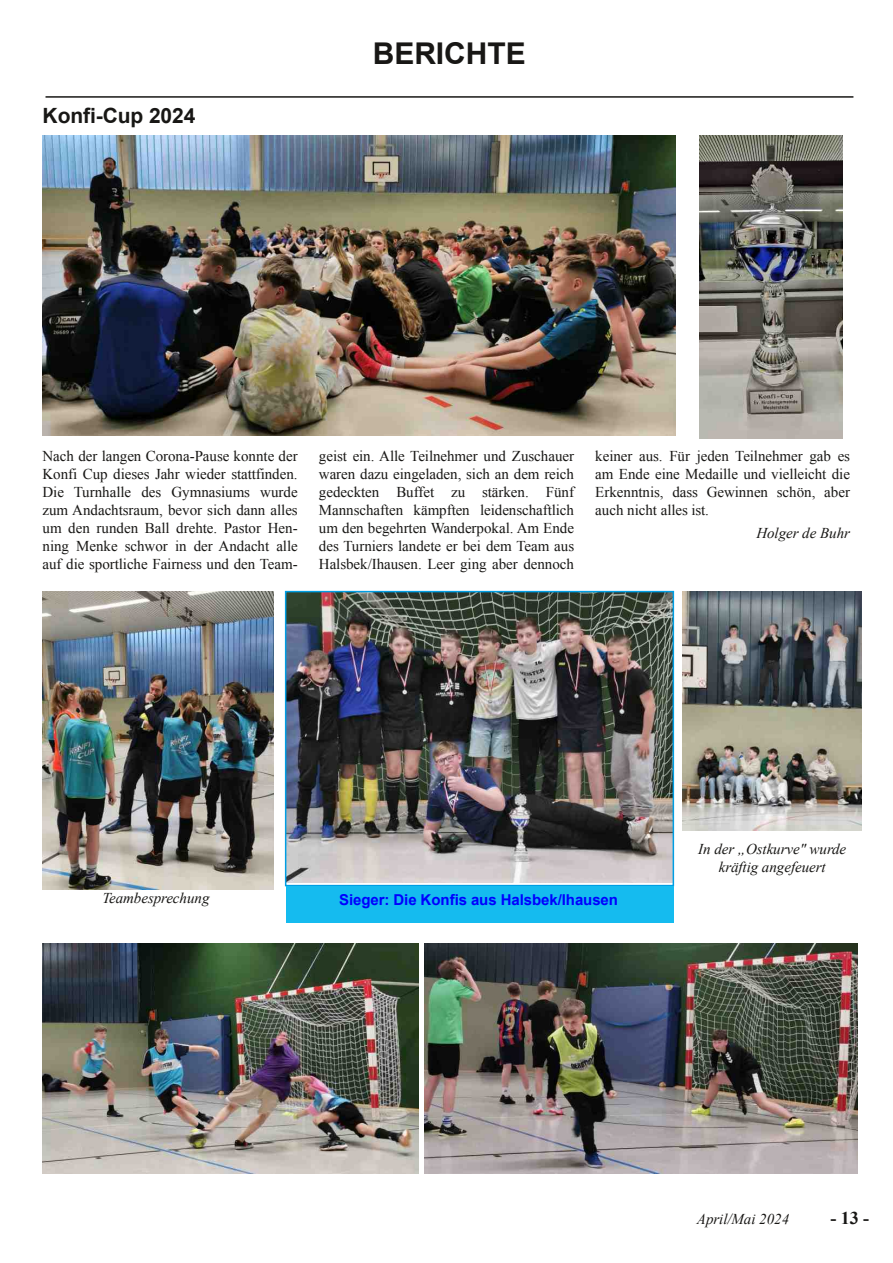
<style>
.page{position:relative;width:893px;height:1263px;background:#fff}
.page>*{position:absolute;margin:0;border:0;box-sizing:border-box;transform-origin:0 0}
.t1{font:700 30px "Arial";color:#181715}
.t2{font:700 21px "Arial";letter-spacing:-.005em;color:#181715}
.t3{font:700 18px "Times New Roman";color:#181715}
.t4{font:15px/18px "Times New Roman";letter-spacing:-.005em;color:#181715;text-align:justify}
.t5{font:italic 15px/18px "Times New Roman";letter-spacing:-.005em;color:#181715;text-align:center}
.t6{font:700 15px "Arial";letter-spacing:-.005em;color:#00f}
</style>
<div class="page">
<hr style="left:46px;top:96px;width:807px;height:2px;background:#181715">
<img style="left:700px;top:136px;width:142px;height:302px">
<img style="left:43px;top:136px;width:633px;height:300px">
<img style="left:43px;top:943px;width:375px;height:230px">
<img style="left:424px;top:943px;width:434px;height:230px">
<img style="left:43px;top:592px;width:230px;height:297px">
<img style="left:683px;top:592px;width:179px;height:239px">
<img style="left:288px;top:594px;width:383px;height:288px">
<div style="left:285px;top:591px;width:389px;height:295px;border:2px solid #009ee3"></div>
<div style="left:286px;top:886px;width:387px;height:36px;background:#15bbef"></div>
<h2 class="t2" style="left:43px;top:104px;width:154px">Konfi-Cup 2024</h2>
<h1 class="t1" style="left:373px;top:36px;width:154px">BERICHTE</h1>
<p class="t4" style="left:43px;top:447px;width:257px">Nach der langen Corona-Pause konnte der Konfi Cup dieses Jahr wieder stattfinden.<br>Die Turnhalle des Gymnasiums wurde zum Andachtsraum, bevor sich dann alles um den runden Ball drehte. Pastor Hen&shy;ning Menke schwor in der Andacht alle auf die sportliche Fairness und den Team-</p>
<p class="t4" style="left:319px;top:447px;width:257px">geist ein. Alle Teilnehmer und Zuschauer waren dazu eingeladen, sich an dem reich gedeckten Buffet zu stärken. Fünf Mannschaften kämpften leidenschaftlich um den begehrten Wanderpokal. Am Ende des Turniers landete er bei dem Team aus Halsbek/Ihausen. Leer ging aber dennoch</p>
<p class="t4" style="left:595px;top:447px;width:256px">keiner aus. Für jeden Teilnehmer gab es am Ende eine Medaille und vielleicht die Erkenntnis, dass Gewinnen schön, aber auch nicht alles ist.</p>
<p class="t5" style="left:756px;top:523px;width:95px">Holger de Buhr</p>
<p class="t5" style="left:102px;top:889px;width:109px">Teambesprechung</p>
<p class="t6" style="left:339px;top:892px;width:280px">Sieger: Die Konfis aus Halsbek/Ihausen</p>
<p class="t5" style="left:698px;top:840px;width:150px">In der „Ostkurve" wurde kräftig angefeuert</p>
<p class="t5" style="left:697px;top:1210px;width:94px">April/Mai 2024</p>
<p class="t3" style="left:830px;top:1208px;width:40px">-13-</p>
</div>
